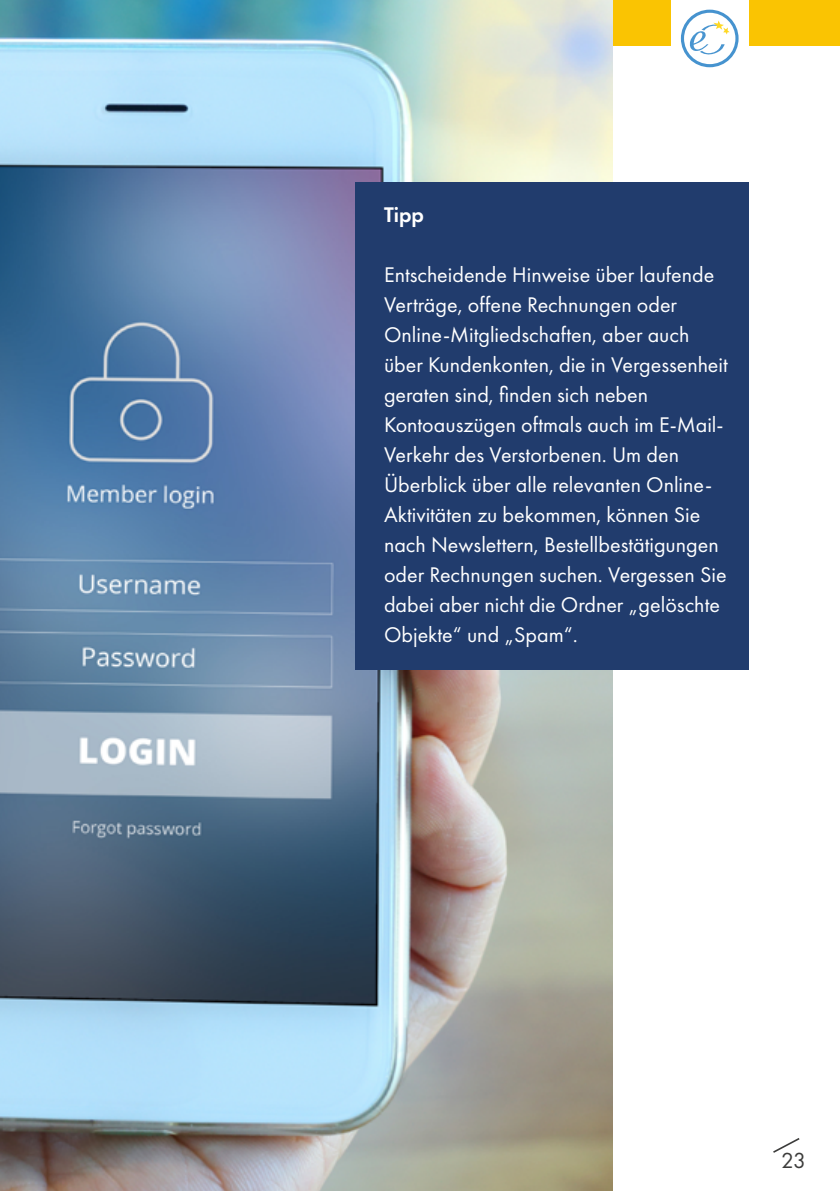
<style>
.page{position:relative;width:840px;height:1191px;background:#fff}
.page>*{position:absolute;margin:0;border:0;box-sizing:border-box;transform-origin:0 0}
.t1{font:22.6px "Futura PT";color:#3c3c3b}
.Corps_de_texte_avec_fond_bleu{font:22px/30px "Futura PT";color:#fff}
.Corps_de_texte_avec_fond_bleu-2{font:600 22px "Futura PT";color:#fff}
</style>
<div class="page">
<div style="left:0;top:0;width:839px;height:45px;background:#fac402"></div>
<svg style="left:773px;top:1138px;width:27px;height:15px"></svg>
<div style="left:671px;top:0;width:77px;height:77px;background:#fff"></div>
<svg style="left:680px;top:10px;width:58px;height:57px"></svg>
<img style="left:0;top:0;width:612px;height:1191px">
<div style="left:355px;top:183px;width:393px;height:67px;background:#213c6d"></div>
<div style="left:355px;top:243px;width:393px;height:427px;background:#213c6d"></div>
<p class="Corps_de_texte_avec_fond_bleu-2" style="left:384px;top:201px;width:42px">Tipp</p>
<p class="Corps_de_texte_avec_fond_bleu" style="left:384px;top:260px;width:345px">Entscheidende Hinweise über laufende Verträge, offene Rechnungen oder Online-Mitgliedschaften, aber auch über Kundenkonten, die in Vergessenheit geraten sind, finden sich neben Kontoauszügen oftmals auch im E-Mail-Verkehr des Verstorbenen. Um den Überblick über alle relevanten Online-Aktivitäten zu bekommen, können Sie nach Newslettern, Bestellbestätigungen oder Rechnungen suchen. Vergessen Sie dabei aber nicht die Ordner „gelöschte Objekte“ und „Spam“.</p>
<p class="t1" style="left:780px;top:1146px;width:26px">23</p>
</div>
